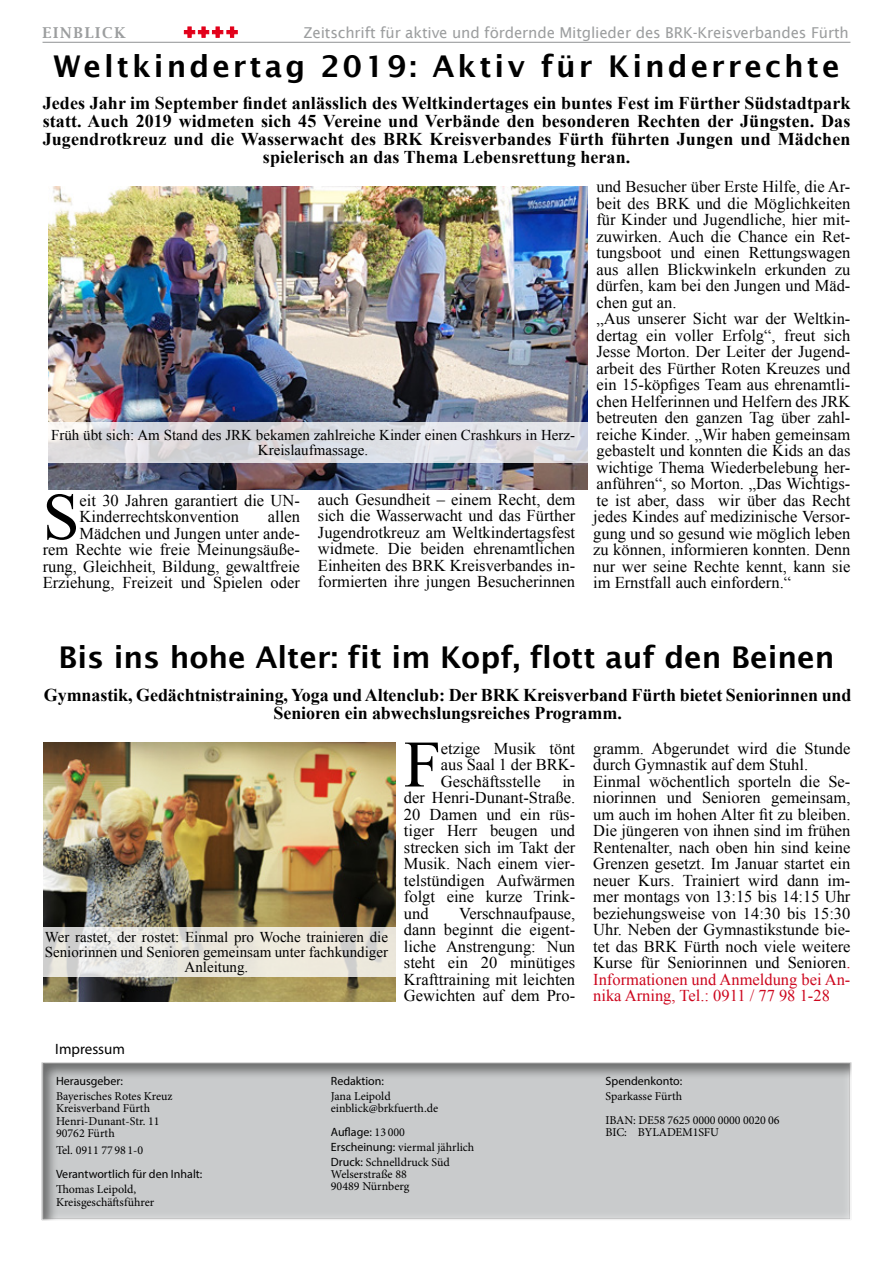
<style>
.page{position:relative;width:893px;height:1263px;background:#fff}
.page>*{position:absolute;margin:0;border:0;box-sizing:border-box;transform-origin:0 0}
.t1{font:66.3px "Times New Roman";color:#000}
.t2{font:600 30px "Lucida Sans";color:#000}
.t3{font:600 30px "Lucida Sans";letter-spacing:.1em;color:#000}
.t4{font:700 18px/18px "Times New Roman";letter-spacing:.005em;color:#000;text-align:center}
.t5{font:16.5px/16.5px "Times New Roman";color:#000;text-align:justify}
.t6{font:15px/15px "Times New Roman";color:#000;text-align:center}
.t7{font:15px "Lucida Sans";letter-spacing:-.01em;color:#9c9e9f}
.t8{font:15px "Myriad Pro";color:#000}
.t9{font:600 15px "Lucida Bright";letter-spacing:.11em;color:#9c9e9f}
.t10{font:12px/12px "Minion Pro";color:#000}
.t11{font:12px "Myriad Pro";color:#000}
.s1{font-family:"Minion Pro"}
.s2{font-family:"Myriad Pro"}
.s3{color:#cd071e}
</style>
<div class="page">
<div style="left:36px;top:1056px;width:822px;height:171px;background:#000;opacity:.51"></div>
<hr style="left:43px;top:42px;width:807px;height:1px;background:#9c9e9f">
<svg style="left:184px;top:27px;width:53px;height:11px"></svg>
<img style="left:48px;top:187px;width:540px;height:303px">
<svg style="left:48px;top:422px;width:540px;height:41px;background:#dcdce1"></svg>
<img style="left:44px;top:742px;width:351px;height:259px">
<svg style="left:43px;top:927px;width:352px;height:50px;background:#e6e4dc"></svg>
<p class="t9" style="left:43px;top:24px;width:85px">EINBLICK</p>
<p class="t7" style="left:304px;top:24px;width:547px">Zeitschrift für aktive und fördernde Mitglieder des BRK-Kreisverbandes Fürth</p>
<h2 class="t3" style="left:53px;top:50px;width:788px">Weltkindertag 2019: Aktiv für Kinderrechte</h2>
<p class="t4" style="left:43px;top:93px;width:809px">Jedes Jahr im September findet anlässlich des Weltkindertages ein buntes Fest im Fürther Südstadtpark statt. Auch 2019 widmeten sich 45 Vereine und Verbände den besonderen Rechten der Jüngsten. Das Jugendrotkreuz und die Wasserwacht des BRK Kreisverbandes Fürth führten Jungen und Mädchen spielerisch an das Thema Lebensrettung heran.</p>
<p class="t6" style="left:51px;top:427px;width:526px">Früh übt sich: Am Stand des JRK bekamen zahlreiche Kinder einen Crashkurs in Herz-<br>Kreislaufmassage.</p>
<h1 class="t1" style="left:43px;top:470px;width:38px">S</h1>
<p class="t5" style="left:80px;top:492px;width:222px">eit 30 Jahren garantiert die UN-<br>Kinderrechtskonvention</p>
<p class="t5" style="left:43px;top:508px;width:259px;text-align:right">allen<br>Mädchen und Jungen unter ande-<br>rem Rechte wie freie Meinungsäuße&shy;rung, Gleichheit, Bildung, gewaltfreie<br>Erziehung, Freizeit und Spielen oder</p>
<p class="t5" style="left:318px;top:491px;width:259px">auch Gesundheit – einem Recht, dem sich die Wasserwacht und das Fürther Jugendrotkreuz am Weltkindertagsfest widmete. Die beiden ehrenamtlichen Einheiten des BRK Kreisverbandes in&shy;formierten ihre jungen Besucherinnen</p>
<p class="t5" style="left:593px;top:178px;width:259px;text-align:left">und Besucher über Erste Hilfe, die Ar&shy;beit des BRK und die Möglichkeiten für Kinder und Jugendliche, hier mit&shy;zuwirken. Auch die Chance ein Ret&shy;tungsboot und einen Rettungswagen aus allen Blickwinkeln erkunden zu dürfen, kam bei den Jungen und Mäd&shy;chen gut an.<br>„Aus unserer Sicht war der Weltkin&shy;dertag ein voller Erfolg“, freut sich Jesse Morton. Der Leiter der Jugend&shy;arbeit des Fürther Roten Kreuzes und ein 15-köpfiges Team aus ehrenamtli&shy;chen Helferinnen und Helfern des JRK betreuten den ganzen Tag über zahl&shy;reiche Kinder. „Wir haben gemeinsam gebastelt und konnten die Kids an das wichtige Thema Wiederbelebung her&shy;anführen“, so Morton. „Das Wichtigs&shy;te ist aber, dass wir über das Recht jedes Kindes auf medizinische Versor&shy;gung und so gesund wie möglich leben zu können, informieren konnten. Denn nur wer seine Rechte kennt, kann sie im Ernstfall auch einfordern.“</p>
<h2 class="t2" style="left:59px;top:641px;width:777px">Bis ins hohe Alter: fit im Kopf, flott auf den Beinen</h2>
<p class="t4" style="left:44px;top:685px;width:809px">Gymnastik, Gedächtnistraining, Yoga und Altenclub: Der BRK Kreisverband Fürth bietet Seniorinnen und<br>Senioren ein abwechslungsreiches Programm.</p>
<p class="t6" style="left:45px;top:929px;width:345px">Wer rastet, der rostet: Einmal pro Woche trainieren die<br>Seniorinnen und Senioren gemeinsam unter fachkundiger<br>Anleitung.</p>
<h1 class="t1" style="left:404px;top:717px;width:38px">F</h1>
<p class="t5" style="left:441px;top:739px;width:136px">etzige Musik tönt aus Saal 1 der BRK-Geschäftsstelle</p>
<p class="t5" style="left:404px;top:772px;width:173px;text-indent:158px">in der Henri-Dunant-Straße.<br>20 Damen und ein rüs&shy;tiger Herr beugen und strecken sich im Takt der Musik. Nach einem vier&shy;telstündigen Aufwärmen folgt eine kurze Trink&shy;und</p>
<p class="t5" style="left:404px;top:904px;width:173px;text-indent:55px">Verschnaufpause, dann beginnt die eigent&shy;liche Anstrengung: Nun steht ein 20 minütiges Krafttraining mit leichten Gewichten auf dem Pro-</p>
<p class="t8" style="left:55px;top:1040px;width:71px">Impressum</p>
<p class="t11" style="left:56px;top:1073px;width:68px">Herausgeber:</p>
<p class="t10" style="left:56px;top:1090px;width:118px">Bayerisches Rotes Kreuz<br>Kreisverband Fürth</p>
<p class="t10" style="left:56px;top:1115px;width:105px">Henri-Dunant-Str. 11<br>90762 Fürth</p>
<p class="t10" style="left:56px;top:1144px;width:89px">Tel. 0911 77 98 1-0</p>
<p class="t11" style="left:56px;top:1166px;width:148px">Verantwortlich für den Inhalt:</p>
<p class="t10" style="left:56px;top:1182px;width:100px;line-height:13.5px">Thomas Leipold,<br>Kreisgeschäftsführer</p>
<p class="t11" style="left:331px;top:1073px;width:55px">Redaktion:</p>
<p class="t10" style="left:331px;top:1090px;width:109px">Jana Leipold einblick@brkfuerth.de</p>
<p class="t11" style="left:331px;top:1124px;width:76px">Auflage: <span class="s1">13 000</span></p>
<p class="t10" style="left:331px;top:1139px;width:145px;line-height:15px"><span class="s2">Erscheinung:</span> viermal jährlich<br><span class="s2">Druck:</span> Schnelldruck Süd</p>
<p class="t10" style="left:331px;top:1168px;width:80px">Welserstraße 88<br>90489 Nürnberg</p>
<p class="t5" style="left:593px;top:739px;width:259px;text-align:left">gramm. Abgerundet wird die Stunde durch Gymnastik auf dem Stuhl.<br>Einmal wöchentlich sporteln die Se&shy;niorinnen und Senioren gemeinsam, um auch im hohen Alter fit zu bleiben.<br>Die jüngeren von ihnen sind im frühen Rentenalter, nach oben hin sind keine Grenzen gesetzt. Im Januar startet ein neuer Kurs. Trainiert wird dann im&shy;mer montags von 13:15 bis 14:15 Uhr beziehungsweise von 14:30 bis 15:30<br>Uhr. Neben der Gymnastikstunde bie&shy;tet das BRK Fürth noch viele weitere Kurse für Seniorinnen und Senioren<span class="s3">.<br>Informationen und Anmeldung bei An&shy;nika Arning, Tel.: 0911 / 77 98 1-28</span></p>
<p class="t11" style="left:606px;top:1073px;width:78px">Spendenkonto:</p>
<p class="t10" style="left:606px;top:1084px;width:176px;line-height:24px">Sparkasse Fürth<br>IBAN: DE58 7625 0000 0000 0020 06</p>
<p class="t10" style="left:606px;top:1126px;width:115px">BIC: BYLADEM1SFU</p>
</div>
